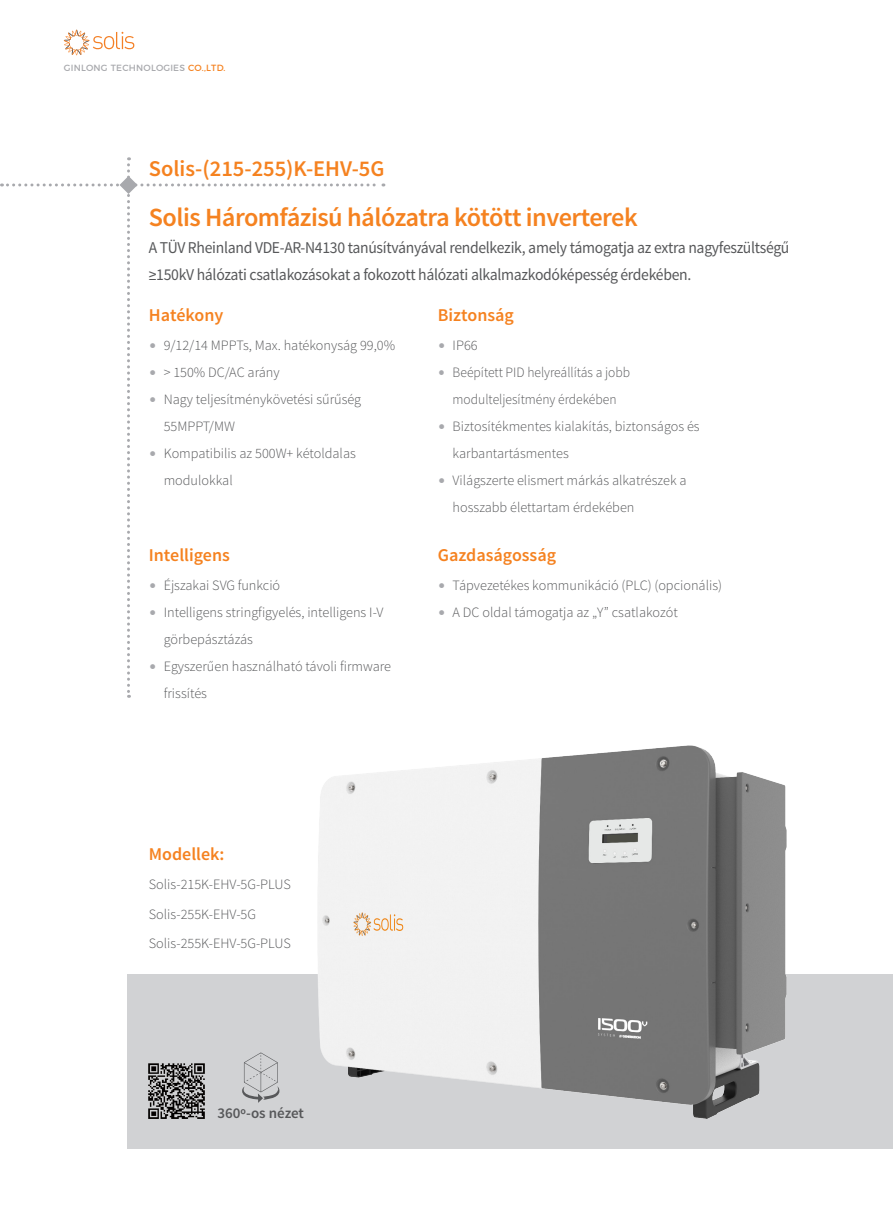
<style>
.page{position:relative;width:893px;height:1212px;background:#fff}
.page>*{position:absolute;margin:0;border:0;box-sizing:border-box;transform-origin:0 0}
.t1{font:600 26.25px "Source Sans Pro";letter-spacing:-.02em;color:#f58220}
.t2{font:600 22.5px "Source Sans Pro";color:#f58220}
.t3{font:600 18px "Source Sans Pro";color:#f58220}
.t4{font:16.5px/27px "Source Sans Pro";letter-spacing:-.02em;color:#57585a;scale:.95 1}
.t5{font:600 15px "Source Sans Pro";color:#57585a}
.t6{font:300 14.25px/27px "Source Sans Pro";color:#57585a}
.t7{font:300 14.25px/27px "Source Sans Pro";color:#57585a;text-align:center;scale:.95 1}
.t8{font:9px "Montserrat";letter-spacing:.025em;color:#a8a9ad}
.s1{color:#f58220}
.s2{color:#a8a9ad}
</style>
<div class="page">
<div style="left:128px;top:974px;width:765px;height:174px;background:#d1d2d4"></div>
<svg style="left:64px;top:30px;width:70px;height:25px"></svg>
<img style="left:318px;top:745px;width:469px;height:373px">
<img style="left:149px;top:1063px;width:55px;height:55px">
<svg style="left:242px;top:1052px;width:37px;height:51px"></svg>
<svg style="left:1px;top:157px;width:383px;height:541px"></svg>
<p class="t8" style="left:64px;top:61px;width:163px">GINLONG TECHNOLOGIES <span class="s1">CO.,LTD.</span></p>
<h2 class="t2" style="left:149px;top:154px;width:237px">Solis-(215-255)K-EHV-5G</h2>
<h1 class="t1" style="left:149px;top:201px;width:490px">Solis Háromfázisú hálózatra kötött inverterek</h1>
<p class="t4" style="left:149px;top:234px;width:676px">A TÜV Rheinland VDE-AR-N4130 tanúsítványával rendelkezik, amely támogatja az extra nagyfeszültségű ≥150kV hálózati csatlakozásokat a fokozott hálózati alkalmazkodóképesség érdekében.</p>
<p class="t3" style="left:149px;top:304px;width:76px">Hatékony</p>
<p class="t6" style="left:149px;top:332px;width:248px"><span class="s2">•</span> 9/12/14 MPPTs, Max. hatékonyság 99,0%</p>
<p class="t6" style="left:149px;top:359px;width:132px"><span class="s2">•</span> &gt; 150% DC/AC arány</p>
<p class="t6" style="left:164px;top:386px;width:199px;text-indent:-15px"><span class="s2">•</span> Nagy teljesítménykövetési sűrűség<br>55MPPT/MW</p>
<p class="t6" style="left:164px;top:440px;width:194px;text-indent:-15px"><span class="s2">•</span> Kompatibilis az 500W+ kétoldalas modulokkal</p>
<p class="t3" style="left:149px;top:544px;width:83px">Intelligens</p>
<p class="t6" style="left:149px;top:572px;width:133px"><span class="s2">•</span> Éjszakai SVG funkció</p>
<p class="t6" style="left:164px;top:599px;width:221px;text-indent:-15px"><span class="s2">•</span> Intelligens stringfigyelés, intelligens I-V görbepásztázás</p>
<p class="t6" style="left:164px;top:653px;width:229px;text-indent:-15px"><span class="s2">•</span> Egyszerűen használható távoli firmware frissítés</p>
<p class="t3" style="left:438px;top:304px;width:78px">Biztonság</p>
<p class="t6" style="left:438px;top:332px;width:41px"><span class="s2">•</span> IP66</p>
<p class="t7" style="left:438px;top:359px;width:204px"><span class="s2">•</span> Beépített PID helyreállítás a jobb modulteljesítmény érdekében</p>
<p class="t6" style="left:453px;top:413px;width:249px;text-indent:-15px"><span class="s2">•</span> Biztosítékmentes kialakítás, biztonságos és karbantartásmentes</p>
<p class="t6" style="left:453px;top:467px;width:235px;text-indent:-15px"><span class="s2">•</span> Világszerte elismert márkás alkatrészek a hosszabb élettartam érdekében</p>
<p class="t3" style="left:438px;top:544px;width:120px">Gazdaságosság</p>
<p class="t6" style="left:438px;top:572px;width:286px"><span class="s2">•</span> Tápvezetékes kommunikáció (PLC) (opcionális)</p>
<p class="t6" style="left:438px;top:599px;width:242px"><span class="s2">•</span> A DC oldal támogatja az „Y” csatlakozót</p>
<p class="t3" style="left:149px;top:843px;width:77px">Modellek:</p>
<p class="t6" style="left:149px;top:870px;width:144px;line-height:29.5px">Solis-215K-EHV-5G-PLUS<br>Solis-255K-EHV-5G<br>Solis-255K-EHV-5G-PLUS</p>
<p class="t5" style="left:218px;top:1104px;width:88px">360º-os nézet</p>
</div>
